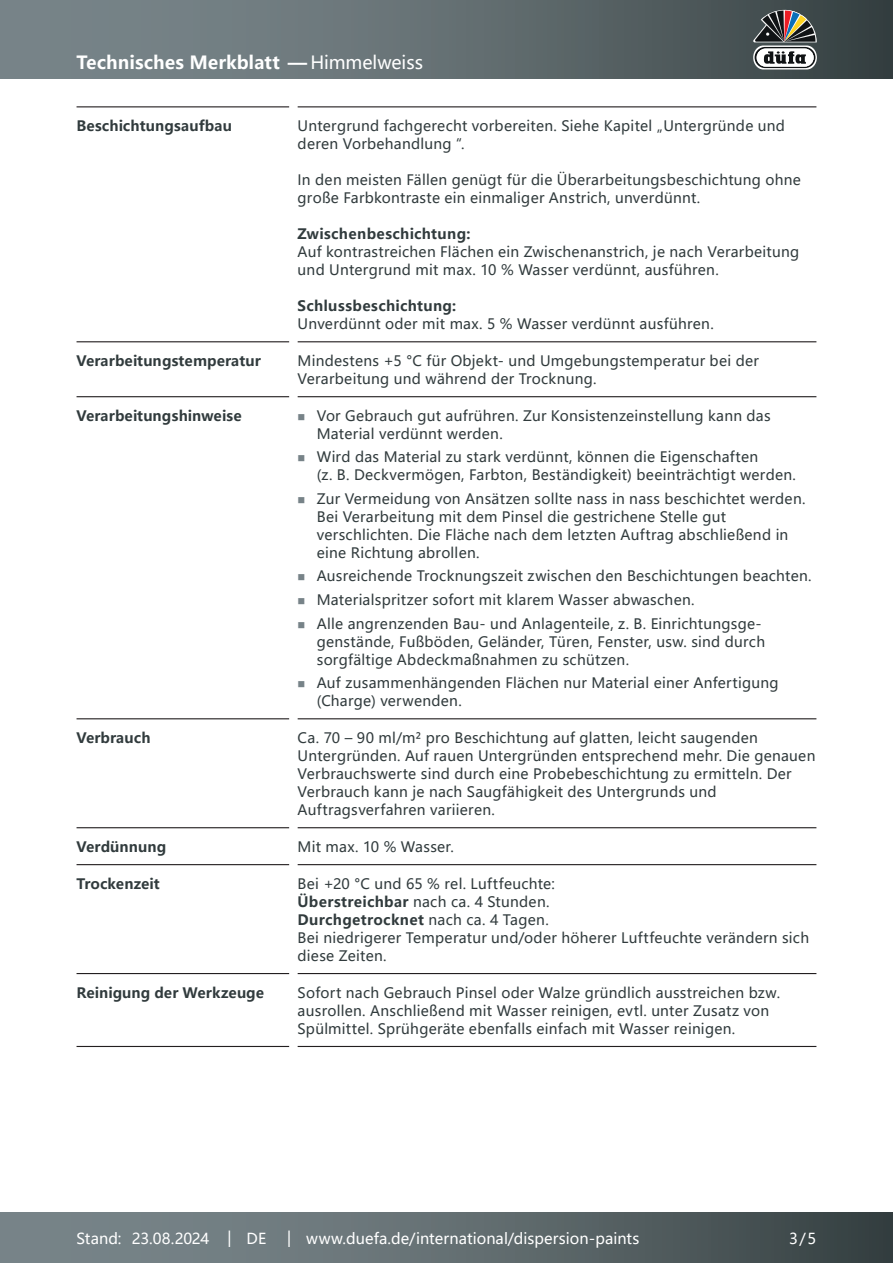
<style>
.page{position:relative;width:893px;height:1263px;background:#fff}
.page>*{position:absolute;margin:0;border:0;box-sizing:border-box;transform-origin:0 0}
.t1{font:700 18px "Microsoft Ya Hei";color:#fff}
.CB_AF_Fuß_Stand_linksb{font:15px "Microsoft Ya Hei";letter-spacing:.005em;color:#fff}
.CB_AF_Text_Standard{font:14.25px/18px "Microsoft Ya Hei";letter-spacing:.02em;color:#313b3d}
.CB_AF_Abschnitt_Ueberschrift{font:700 14.25px "Microsoft Ya Hei";letter-spacing:.005em;color:#313b3d}
.s1{font-weight:400}
.s2{font-weight:700}
</style>
<div class="page">
<div style="left:0;top:1212px;width:893px;height:51px;background:linear-gradient(to right,#828f94,#3c4748)"></div>
<div style="left:0;top:0;width:893px;height:78px;background:linear-gradient(to right,#828f94,#3c4748)"></div>
<svg style="left:753px;top:10px;width:64px;height:59px"></svg>
<hr style="left:77px;top:106px;width:212px;height:1px;background:#231f20">
<hr style="left:298px;top:106px;width:518px;height:1px;background:#231f20">
<hr style="left:77px;top:341px;width:212px;height:1px;background:#231f20">
<hr style="left:298px;top:341px;width:518px;height:1px;background:#231f20">
<hr style="left:77px;top:396px;width:212px;height:1px;background:#231f20">
<hr style="left:298px;top:396px;width:518px;height:1px;background:#231f20">
<hr style="left:77px;top:718px;width:212px;height:1px;background:#231f20">
<hr style="left:298px;top:718px;width:518px;height:1px;background:#231f20">
<hr style="left:77px;top:827px;width:212px;height:1px;background:#231f20">
<hr style="left:298px;top:827px;width:518px;height:1px;background:#231f20">
<hr style="left:77px;top:864px;width:212px;height:1px;background:#231f20">
<hr style="left:298px;top:864px;width:518px;height:1px;background:#231f20">
<hr style="left:77px;top:973px;width:212px;height:1px;background:#231f20">
<hr style="left:298px;top:973px;width:518px;height:1px;background:#231f20">
<hr style="left:77px;top:1046px;width:212px;height:1px;background:#231f20">
<hr style="left:298px;top:1046px;width:518px;height:1px;background:#231f20">
<p class="t1" style="left:77px;top:49px;width:348px">Technisches Merkblatt — <span class="s1">Himmelweiss</span></p>
<p class="CB_AF_Abschnitt_Ueberschrift" style="left:77px;top:116px;width:157px">Beschichtungsaufbau</p>
<p class="CB_AF_Text_Standard" style="left:298px;top:116px;width:489px">Untergrund fachgerecht vorbereiten. Siehe Kapitel „Untergründe und deren Vorbehandlung“.</p>
<p class="CB_AF_Text_Standard" style="left:298px;top:170px;width:505px">In den meisten Fällen genügt für die Überarbeitungsbeschichtung ohne große Farbkontraste ein einmaliger Anstrich, unverdünnt.</p>
<p class="CB_AF_Text_Standard" style="left:298px;top:224px;width:503px"><span class="s2">Zwischenbeschichtung:<br></span>Auf kontrastreichen Flächen ein Zwischenanstrich, je nach Verarbeitung und Untergrund mit max. 10 % Wasser verdünnt, ausführen.</p>
<p class="CB_AF_Text_Standard" style="left:298px;top:296px;width:418px"><span class="s2">Schlussbeschichtung:<br></span>Unverdünnt oder mit max. 5 % Wasser verdünnt ausführen.</p>
<p class="CB_AF_Abschnitt_Ueberschrift" style="left:77px;top:351px;width:186px">Verarbeitungstemperatur</p>
<p class="CB_AF_Text_Standard" style="left:298px;top:351px;width:463px">Mindestens +5 °C für Objekt- und Umgebungstemperatur bei der<br>Verarbeitung und während der Trocknung.</p>
<p class="CB_AF_Abschnitt_Ueberschrift" style="left:77px;top:406px;width:167px">Verarbeitungshinweise</p>
<p class="CB_AF_Text_Standard" style="left:317px;top:406px;width:455px">Vor Gebrauch gut aufrühren. Zur Konsistenzeinstellung kann das<br>Material verdünnt werden.</p>
<p class="CB_AF_Text_Standard" style="left:317px;top:448px;width:481px">Wird das Material zu stark verdünnt, können die Eigenschaften<br>(z. B. Deckvermögen, Farbton, Beständigkeit) beeinträchtigt werden.</p>
<p class="CB_AF_Text_Standard" style="left:317px;top:489px;width:490px">Zur Vermeidung von Ansätzen sollte nass in nass beschichtet werden.<br>Bei Verarbeitung mit dem Pinsel die gestrichene Stelle gut verschlichten. Die Fläche nach dem letzten Auftrag abschließend in eine Richtung abrollen.</p>
<p class="CB_AF_Text_Standard" style="left:317px;top:567px;width:496px">Ausreichende Trocknungszeit zwischen den Beschichtungen beachten.</p>
<p class="CB_AF_Text_Standard" style="left:317px;top:590px;width:379px">Materialspritzer sofort mit klarem Wasser abwaschen.</p>
<p class="CB_AF_Text_Standard" style="left:317px;top:614px;width:450px">Alle angrenzenden Bau- und Anlagenteile, z. B. Einrichtungsge&shy;genstände, Fußböden, Geländer, Türen, Fenster, usw. sind durch sorgfältige Abdeckmaßnahmen zu schützen.</p>
<p class="CB_AF_Text_Standard" style="left:317px;top:673px;width:463px">Auf zusammenhängenden Flächen nur Material einer Anfertigung (Charge) verwenden.</p>
<p class="CB_AF_Abschnitt_Ueberschrift" style="left:77px;top:728px;width:76px">Verbrauch</p>
<p class="CB_AF_Text_Standard" style="left:298px;top:728px;width:519px">Ca. 70 – 90 ml/m² pro Beschichtung auf glatten, leicht saugenden Untergründen. Auf rauen Untergründen entsprechend mehr. Die genauen Verbrauchswerte sind durch eine Probebeschichtung zu ermitteln. Der Verbrauch kann je nach Saugfähigkeit des Untergrunds und Auftragsverfahren variieren.</p>
<p class="CB_AF_Abschnitt_Ueberschrift" style="left:77px;top:837px;width:91px">Verdünnung</p>
<p class="CB_AF_Text_Standard" style="left:298px;top:837px;width:158px">Mit max. 10 % Wasser.</p>
<p class="CB_AF_Abschnitt_Ueberschrift" style="left:77px;top:874px;width:85px">Trockenzeit</p>
<p class="CB_AF_Text_Standard" style="left:298px;top:874px;width:513px">Bei +20 °C und 65 % rel. Luftfeuchte:<br><span class="s2">Überstreichbar</span> nach ca. 4 Stunden.<br><span class="s2">Durchgetrocknet</span> nach ca. 4 Tagen.<br>Bei niedrigerer Temperatur und/oder höherer Luftfeuchte verändern sich diese Zeiten.</p>
<p class="CB_AF_Abschnitt_Ueberschrift" style="left:77px;top:983px;width:189px">Reinigung der Werkzeuge</p>
<p class="CB_AF_Text_Standard" style="left:298px;top:983px;width:484px">Sofort nach Gebrauch Pinsel oder Walze gründlich ausstreichen bzw. ausrollen. Anschließend mit Wasser reinigen, evtl. unter Zusatz von<br>Spülmittel. Sprühgeräte ebenfalls einfach mit Wasser reinigen.</p>
<p class="CB_AF_Fuß_Stand_linksb" style="left:77px;top:1228px;width:47px">Stand:</p>
<p class="CB_AF_Fuß_Stand_linksb" style="left:132px;top:1228px;width:79px">23.08.2024</p>
<p class="CB_AF_Fuß_Stand_linksb" style="left:228px;top:1227px;width:6px">|</p>
<p class="CB_AF_Fuß_Stand_linksb" style="left:247px;top:1228px;width:21px">DE</p>
<p class="CB_AF_Fuß_Stand_linksb" style="left:287px;top:1227px;width:6px">|</p>
<p class="CB_AF_Fuß_Stand_linksb" style="left:306px;top:1228px;width:335px">www.duefa.de/international/dispersion-paints</p>
<p class="CB_AF_Fuß_Stand_linksb" style="left:789px;top:1228px;width:29px">3/5</p>
</div>
